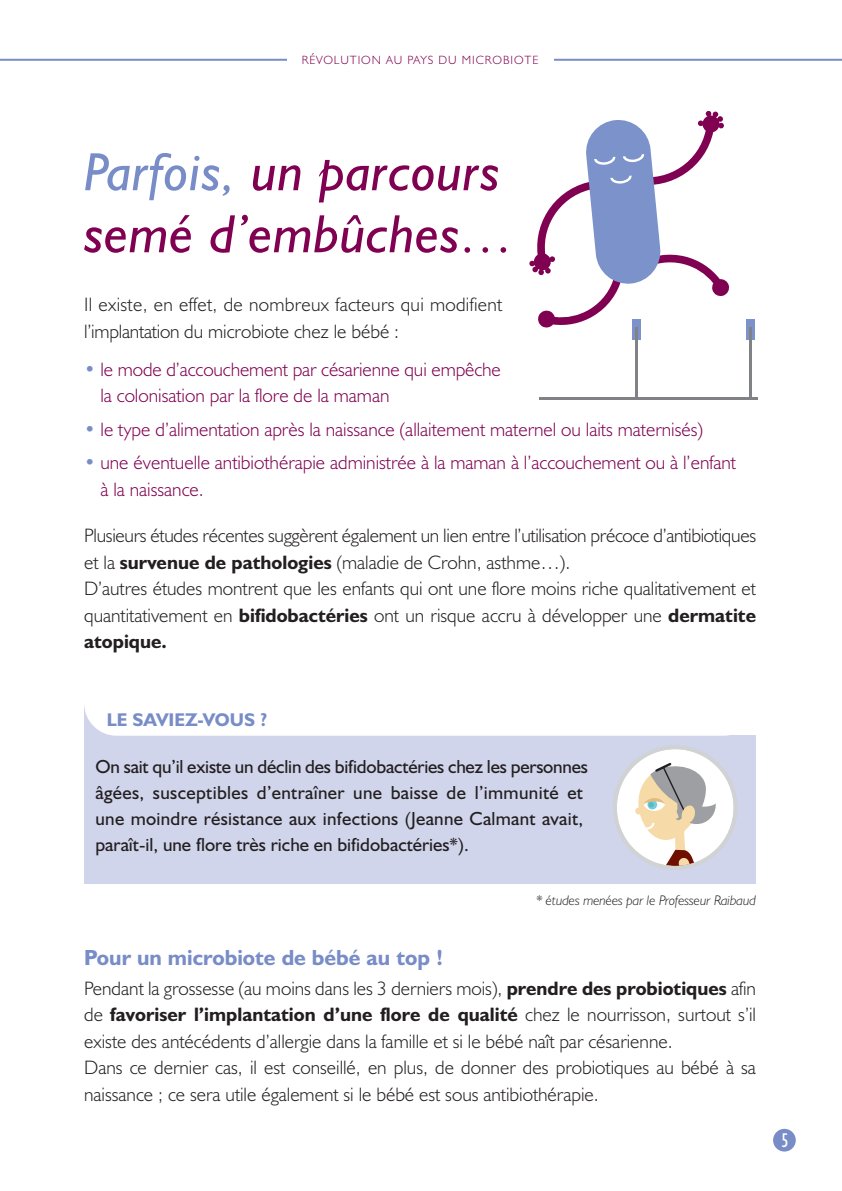
<style>
.page{position:relative;width:842px;height:1191px;background:#fff}
.page>*{position:absolute;margin:0;border:0;box-sizing:border-box;transform-origin:0 0}
.t1{font:italic 54px/62px "Humanist 521 BT";letter-spacing:.01em;color:#800051}
.t2{font:700 22px "Humanist 521 BT";color:#788dc7}
.t3{font:condensed 20px "Humanist 521 BT";color:#fff}
.t4{font:300 19.6px/26.6px "Humanist 521 BT";color:#231f20}
.t5{font:300 19.6px/26.6px "Humanist 521 BT";color:#800051}
.t6{font:19px/26px "Humanist 521 BT";letter-spacing:.015em;color:#231f20}
.t7{font:700 18.4px "Humanist 521 BT";color:#788dc7}
.t8{font:italic 300 14px "Humanist 521 BT";color:#231f20}
.t9{font:300 12px "Humanist 521 BT";letter-spacing:.075em;color:#800051}
.s1{color:#788dc7}
.s2{font-weight:700}
</style>
<div class="page">
<div style="left:84px;top:705px;width:46px;height:90px;background:#d0d5eb"></div>
<div style="left:84px;top:735px;width:672px;height:149px;background:#d0d5eb"></div>
<div style="left:84px;top:671px;width:672px;height:64px;background:#fff;border-radius:32px"></div>
<hr style="left:0;top:59px;width:842px;height:2px;background:#788dc7">
<div style="left:773px;top:1128px;width:23px;height:23px;background:#788dc7;border-radius:50%"></div>
<div style="left:632px;top:319px;width:9px;height:20px;background:#7b92ca"></div>
<svg style="left:529px;top:111px;width:200px;height:217px"></svg>
<hr style="left:635px;top:328px;width:3px;height:71px;background:#808285">
<hr style="left:540px;top:397px;width:218px;height:3px;background:#808285">
<div style="left:746px;top:319px;width:9px;height:20px;background:#7b92ca"></div>
<hr style="left:749px;top:328px;width:3px;height:71px;background:#808285">
<svg style="left:613px;top:745px;width:124px;height:125px"></svg>
<div style="left:287px;top:38px;width:266px;height:46px;background:#fff"></div>
<p class="t9" style="left:302px;top:55px;width:238px">RÉVOLUTION AU PAYS DU MICROBIOTE</p>
<h1 class="t1" style="left:84px;top:146px;width:432px"><span class="s1">Parfois,</span> un parcours semé d’embûches…</h1>
<p class="t4" style="left:84px;top:293px;width:420px">Il existe, en effet, de nombreux facteurs qui modifient l’implantation du microbiote chez le bébé :</p>
<p class="t5" style="left:100px;top:358px;width:402px;text-indent:-16px"><span class="s1">•</span> le mode d’accouchement par césarienne qui empêche la colonisation par la flore de la maman</p>
<p class="t5" style="left:84px;top:418px;width:620px"><span class="s1">•</span> le type d’alimentation après la naissance (allaitement maternel ou laits maternisés)</p>
<p class="t5" style="left:100px;top:451px;width:637px;text-indent:-16px"><span class="s1">•</span> une éventuelle antibiothérapie administrée à la maman à l’accouchement ou à l’enfant à la naissance.</p>
<p class="t4" style="left:84px;top:524px;width:673px">Plusieurs études récentes suggèrent également un lien entre l’utilisation précoce d’antibiotiques et la <span class="s2">survenue de pathologies</span> (maladie de Crohn, asthme…).<br>D’autres études montrent que les enfants qui ont une flore moins riche qualitativement et quantitativement en <span class="s2">bifidobactéries</span> ont un risque accru à développer une <span class="s2">dermatite atopique.</span></p>
<p class="t7" style="left:107px;top:713px;width:162px">LE SAVIEZ-VOUS ?</p>
<p class="t6" style="left:95px;top:755px;width:494px">On sait qu’il existe un déclin des bifidobactéries chez les personnes âgées, susceptibles d’entraîner une baisse de l’immunité et une moindre résistance aux infections (Jeanne Calmant avait, paraît-il, une flore très riche en bifidobactéries*).</p>
<p class="t8" style="left:536px;top:894px;width:222px">* études menées par le Professeur Raibaud</p>
<p class="t2" style="left:84px;top:949px;width:360px">Pour un microbiote de bébé au top !</p>
<p class="t4" style="left:84px;top:976px;width:673px">Pendant la grossesse (au moins dans les 3 derniers mois), <span class="s2">prendre des probiotiques</span> afin de <span class="s2">favoriser l’implantation d’une flore de qualité</span> chez le nourrisson, surtout s’il existe des antécédents d’allergie dans la famille et si le bébé naît par césarienne.<br>Dans ce dernier cas, il est conseillé, en plus, de donner des probiotiques au bébé à sa naissance ; ce sera utile également si le bébé est sous antibiothérapie.</p>
<p class="t3" style="left:781px;top:1132px;width:9px">5</p>
</div>
